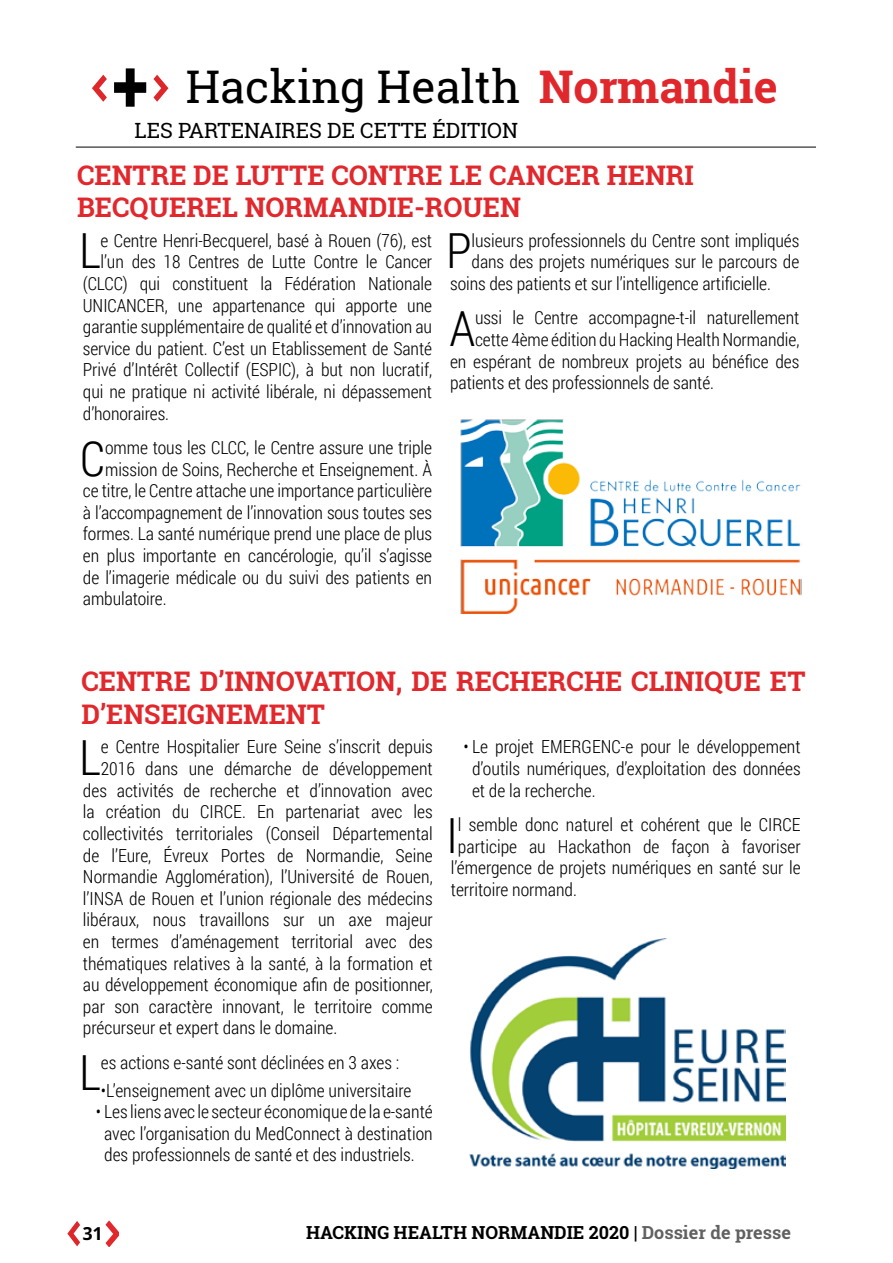
<style>
.page{position:relative;width:893px;height:1263px;background:#fff}
.page>*{position:absolute;margin:0;border:0;box-sizing:border-box;transform-origin:0 0}
.t1{font:300 48.45px "Roboto Condensed";color:#020203}
.t2{font:300 48.45px "Roboto Condensed";color:#000}
.t3{font:45px "Roboto Slab";color:#000}
.t4{font:700 27px/32.4px "Roboto Slab";color:#e1282d}
.t5{font:21px "Roboto Slab";color:#000}
.t6{font:300 18px/21.6px "Roboto Condensed";color:#000;text-align:center}
.t7{font:300 18px "Roboto Condensed";letter-spacing:-.005em;color:#020203}
.t8{font:700 18px "Roboto Slab";color:#000}
.t9{font:700 18px "Noto Sans";color:#000}
.s1{font-weight:700;color:#e0282c}
.s2{color:#616161}
</style>
<div class="page">
<svg style="left:67px;top:1221px;width:13px;height:25px"></svg>
<svg style="left:106px;top:1220px;width:13px;height:26px"></svg>
<svg style="left:153px;top:75px;width:15px;height:27px"></svg>
<svg style="left:92px;top:75px;width:15px;height:27px"></svg>
<svg style="left:114px;top:68px;width:32px;height:39px"></svg>
<hr style="left:76px;top:147px;width:740px;height:1px;background:#000">
<img style="left:469px;top:938px;width:316px;height:230px">
<img style="left:460px;top:419px;width:341px;height:194px">
<h2 class="t3" style="left:186px;top:56px;width:593px">Hacking Health <span class="s1">Normandie</span></h2>
<p class="t5" style="left:134px;top:116px;width:385px">LES PARTENAIRES DE CETTE ÉDITION</p>
<h3 class="t4" style="left:77px;top:159px;width:618px">CENTRE DE LUTTE CONTRE LE CANCER HENRI<br>BECQUEREL NORMANDIE-ROUEN</h3>
<h1 class="t1" style="left:79px;top:218px;width:23px">L</h1>
<p class="t7" style="left:101px;top:228px;width:333px">e Centre Henri-Becquerel, basé à Rouen (76), est</p>
<p class="t7" style="left:101px;top:249px;width:333px">l’un des 18 Centres de Lutte Contre le Cancer</p>
<p class="t7" style="left:83px;top:271px;width:351px">(CLCC) qui constituent la Fédération Nationale</p>
<p class="t7" style="left:83px;top:293px;width:351px">UNICANCER, une appartenance qui apporte une</p>
<p class="t7" style="left:83px;top:314px;width:351px">garantie supplémentaire de qualité et d’innovation au</p>
<p class="t7" style="left:83px;top:336px;width:351px">service du patient. C’est un Etablissement de Santé</p>
<p class="t7" style="left:83px;top:357px;width:351px">Privé d’Intérêt Collectif (ESPIC), à but non lucratif,</p>
<p class="t7" style="left:83px;top:379px;width:351px">qui ne pratique ni activité libérale, ni dépassement</p>
<p class="t7" style="left:83px;top:401px;width:88px">d’honoraires.</p>
<h1 class="t1" style="left:80px;top:425px;width:27px">C</h1>
<p class="t7" style="left:105px;top:435px;width:328px">omme tous les CLCC, le Centre assure une triple</p>
<p class="t7" style="left:105px;top:457px;width:328px">mission de Soins, Recherche et Enseignement. À</p>
<p class="t7" style="left:83px;top:478px;width:351px">ce titre, le Centre attache une importance particulière</p>
<p class="t7" style="left:83px;top:500px;width:351px">à l’accompagnement de l’innovation sous toutes ses</p>
<p class="t7" style="left:83px;top:521px;width:351px">formes. La santé numérique prend une place de plus</p>
<p class="t7" style="left:83px;top:543px;width:351px">en plus importante en cancérologie, qu’il s’agisse</p>
<p class="t7" style="left:83px;top:565px;width:351px">de l’imagerie médicale ou du suivi des patients en</p>
<p class="t7" style="left:83px;top:586px;width:85px">ambulatoire.</p>
<h1 class="t1" style="left:446px;top:218px;width:27px">P</h1>
<p class="t7" style="left:472px;top:228px;width:329px">lusieurs professionnels du Centre sont impliqués</p>
<p class="t7" style="left:472px;top:249px;width:329px">dans des projets numériques sur le parcours de</p>
<p class="t7" style="left:450px;top:271px;width:322px">soins des patients et sur l’intelligence artificielle.</p>
<h1 class="t1" style="left:449px;top:295px;width:27px">A</h1>
<p class="t7" style="left:475px;top:305px;width:326px">ussi le Centre accompagne-t-il naturellement</p>
<p class="t7" style="left:475px;top:327px;width:326px">cette 4ème édition du Hacking Health Normandie,</p>
<p class="t7" style="left:450px;top:349px;width:351px">en espérant de nombreux projets au bénéfice des</p>
<p class="t7" style="left:450px;top:370px;width:265px">patients et des professionnels de santé.</p>
<h3 class="t4" style="left:81px;top:665px;width:726px">CENTRE D’INNOVATION, DE RECHERCHE CLINIQUE ET<br>D’ENSEIGNEMENT</h3>
<h1 class="t2" style="left:79px;top:724px;width:23px">L</h1>
<p class="t6" style="left:101px;top:736px;width:333px">e Centre Hospitalier Eure Seine s’inscrit depuis</p>
<p class="t6" style="left:472px;top:736px;width:330px;text-align:justify;text-indent:-8px">• Le projet EMERGENC-e pour le développement d’outils numériques, d’exploitation des données et de la recherche.</p>
<p class="t6" style="left:101px;top:757px;width:333px">2016 dans une démarche de développement</p>
<p class="t6" style="left:83px;top:779px;width:351px">des activités de recherche et d’innovation avec</p>
<p class="t6" style="left:83px;top:800px;width:351px">la création du CIRCE. En partenariat avec les</p>
<p class="t6" style="left:83px;top:822px;width:351px">collectivités territoriales (Conseil Départemental</p>
<p class="t6" style="left:83px;top:844px;width:351px">de l’Eure, Évreux Portes de Normandie, Seine</p>
<p class="t6" style="left:83px;top:865px;width:351px">Normandie Agglomération), l’Université de Rouen,</p>
<p class="t6" style="left:83px;top:887px;width:351px">l’INSA de Rouen et l’union régionale des médecins</p>
<p class="t6" style="left:83px;top:908px;width:351px">libéraux, nous travaillons sur un axe majeur</p>
<p class="t6" style="left:83px;top:930px;width:351px">en termes d’aménagement territorial avec des</p>
<p class="t6" style="left:83px;top:952px;width:351px">thématiques relatives à la santé, à la formation et</p>
<p class="t6" style="left:83px;top:973px;width:351px">au développement économique afin de positionner,</p>
<p class="t6" style="left:83px;top:995px;width:351px">par son caractère innovant, le territoire comme</p>
<p class="t6" style="left:83px;top:1016px;width:256px">précurseur et expert dans le domaine.</p>
<h1 class="t2" style="left:79px;top:1039px;width:23px">L</h1>
<p class="t6" style="left:101px;top:1051px;width:300px">es actions e-santé sont déclinées en 3 axes :</p>
<h1 class="t2" style="left:446px;top:802px;width:13px">I</h1>
<p class="t6" style="left:458px;top:813px;width:344px">l semble donc naturel et cohérent que le CIRCE</p>
<p class="t6" style="left:458px;top:835px;width:344px">participe au Hackathon de façon à favoriser</p>
<p class="t6" style="left:451px;top:856px;width:351px">l’émergence de projets numériques en santé sur le</p>
<p class="t6" style="left:451px;top:878px;width:128px">territoire normand.</p>
<p class="t6" style="left:101px;top:1079px;width:312px">•L’enseignement avec un diplôme universitaire</p>
<p class="t6" style="left:96px;top:1100px;width:339px">• Les liens avec le secteur économique de la e-santé avec l’organisation du MedConnect à destination des professionnels de santé et des industriels.</p>
<p class="t9" style="left:83px;top:1220px;width:21px">31</p>
<p class="t8" style="left:306px;top:1220px;width:486px">HACKING HEALTH NORMANDIE 2020 | <span class="s2">Dossier de presse</span></p>
</div>
